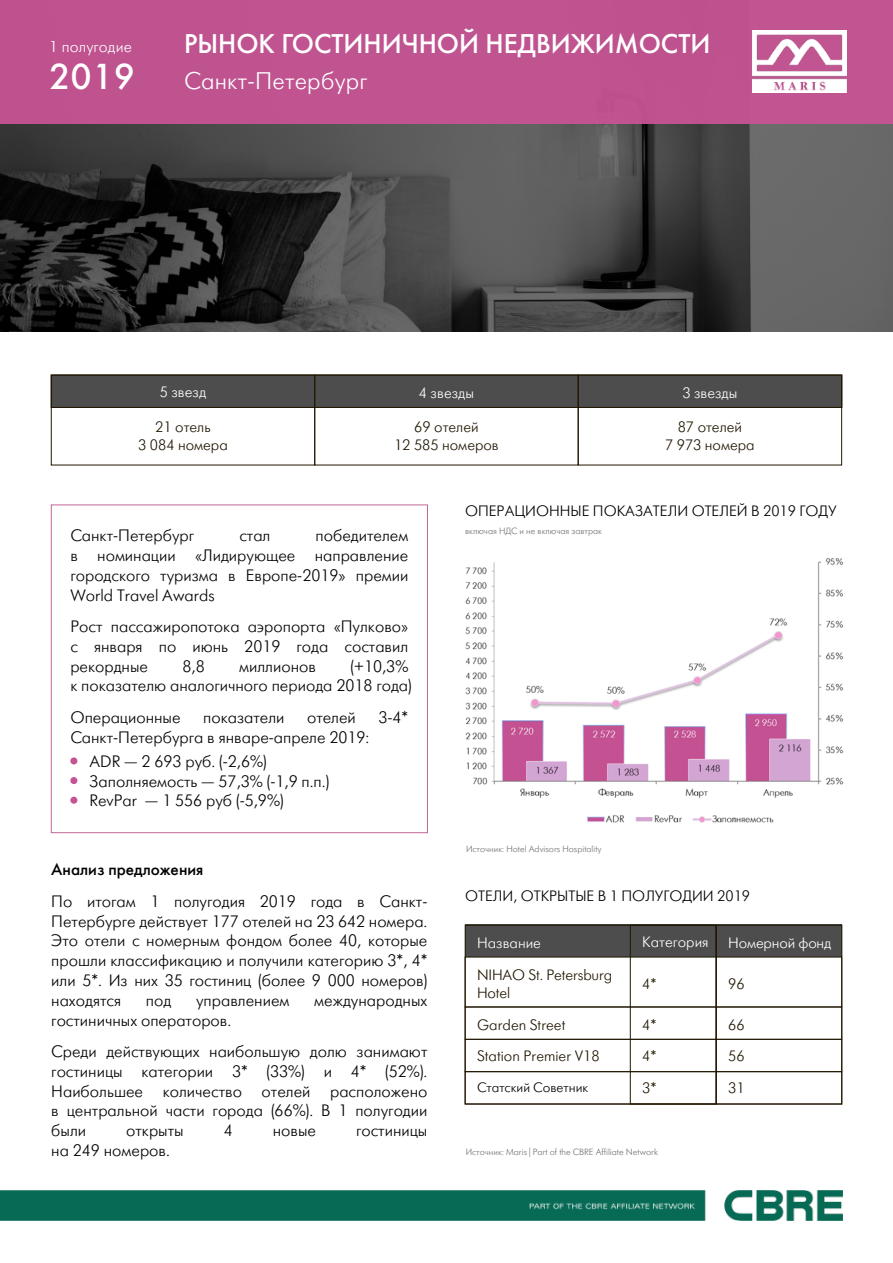
<style>
.page{position:relative;width:893px;height:1263px;background:#fff}
.page>*{position:absolute;margin:0;border:0;box-sizing:border-box;transform-origin:0 0}
.t1{font:36px "Futura Futuris C";color:#fff}
.t2{font:27px "Futura Futuris C";color:#fff}
.t3{font:24px "Futura Futuris Light C";letter-spacing:.01em;color:#fff}
.t4{font:16.5px/19.8px "Futura Futuris Light C";color:#000;text-align:justify}
.t5{font:16.5px "Futura Futuris C";color:#000}
.t6{font:15.75px "Futura Futuris Light C";letter-spacing:.01em;color:#fff}
.t7{font:15px/18px "Futura Futuris Light C";color:#201600;text-align:center}
.t8{font:15px "Futura Futuris Light C";color:#000}
.t9{font:15px "Futura Futuris Light C";color:#fff}
.t10{font:13.5px "Futura Futuris Light C";color:#000}
.t11{font:9px "Futura Futuris Light C";color:#727272}
</style>
<div class="page">
<img style="left:465px;top:558px;width:379px;height:265px">
<img style="left:0;top:123px;width:893px;height:209px">
<div style="left:0;top:0;width:893px;height:123px;background:#bf5390"></div>
<img style="left:752px;top:31px;width:94px;height:62px">
<img style="left:0;top:1191px;width:842px;height:29px">
<div style="left:51px;top:375px;width:791px;height:32px;background:#4d4d4d"></div>
<div style="left:51px;top:375px;width:791px;height:33px;border:1px solid #201600"></div>
<div style="left:51px;top:375px;width:264px;height:90px;border:1px solid #201600"></div>
<div style="left:315px;top:375px;width:263px;height:90px;border:1px solid #201600"></div>
<div style="left:578px;top:375px;width:264px;height:90px;border:1px solid #201600"></div>
<div style="left:51px;top:504px;width:377px;height:329px;border:1px solid #ba5488"></div>
<div style="left:465px;top:924px;width:377px;height:33px;background:#4d4d4d"></div>
<div style="left:630px;top:925px;width:86px;height:179px;border:1px solid #201600"></div>
<div style="left:716px;top:925px;width:126px;height:179px;border:1px solid #201600"></div>
<div style="left:465px;top:1039px;width:377px;height:33px;border:1px solid #201600"></div>
<div style="left:465px;top:1071px;width:377px;height:33px;border:1px solid #201600"></div>
<div style="left:70px;top:757px;width:7px;height:7px;background:#c65494;border-radius:50%"></div>
<div style="left:70px;top:777px;width:7px;height:7px;background:#c65494;border-radius:50%"></div>
<div style="left:70px;top:797px;width:7px;height:7px;background:#c65494;border-radius:50%"></div>
<p class="t6" style="left:49px;top:38px;width:84px">1 полугодие</p>
<h1 class="t1" style="left:49px;top:55px;width:88px">2019</h1>
<h2 class="t2" style="left:184px;top:27px;width:528px">РЫНОК ГОСТИНИЧНОЙ НЕДВИЖИМОСТИ</h2>
<h3 class="t3" style="left:184px;top:69px;width:185px">Санкт-Петербург</h3>
<p class="t9" style="left:160px;top:385px;width:48px">5 звезд</p>
<p class="t7" style="left:138px;top:418px;width:91px">21 отель<br>3 084 номера</p>
<p class="t9" style="left:419px;top:385px;width:57px">4 звезды</p>
<p class="t7" style="left:394px;top:418px;width:106px">69 отелей<br>12 585 номеров</p>
<p class="t9" style="left:682px;top:385px;width:57px">3 звезды</p>
<p class="t7" style="left:665px;top:418px;width:91px">87 отелей<br>7 973 номера</p>
<p class="t4" style="left:70px;top:526px;width:339px;text-indent:245px">победителем в номинации «Лидирующее направление городского туризма в Европе-2019» премии World Travel Awards</p>
<p class="t4" style="left:70px;top:617px;width:339px">Рост пассажиропотока аэропорта «Пулково» с января по июнь 2019 года составил рекордные</p>
<p class="t4" style="left:70px;top:526px;width:125px">Санкт-Петербург</p>
<p class="t4" style="left:239px;top:526px;width:33px">стал</p>
<p class="t4" style="left:70px;top:657px;width:343px;text-align:right">(+10,3%<br>к показателю аналогичного периода 2018 года)</p>
<p class="t4" style="left:70px;top:708px;width:112px">Операционные</p>
<p class="t4" style="left:203px;top:708px;width:83px">показатели</p>
<p class="t4" style="left:307px;top:708px;width:50px">отелей</p>
<p class="t4" style="left:378px;top:708px;width:31px">3-4*</p>
<p class="t4" style="left:90px;top:726px;width:281px;line-height:24px;text-indent:-19px">Санкт-Петербурга в январе-апреле 2019:<br>ADR — 2 693 руб. (-2,6%)</p>
<p class="t4" style="left:90px;top:771px;width:241px">Заполняемость — 57,3% (-1,9 п.п.)<br>RevPar — 1 556 руб (-5,9%)</p>
<p class="t4" style="left:183px;top:657px;width:24px">8,8</p>
<p class="t4" style="left:239px;top:657px;width:78px">миллионов</p>
<p class="t8" style="left:465px;top:503px;width:373px">ОПЕРАЦИОННЫЕ ПОКАЗАТЕЛИ ОТЕЛЕЙ В 2019 ГОДУ</p>
<p class="t11" style="left:465px;top:526px;width:138px">включая НДС и не включая завтрак</p>
<p class="t11" style="left:466px;top:844px;width:137px">Источник: Hotel Advisors Hospitality</p>
<p class="t8" style="left:465px;top:889px;width:286px">ОТЕЛИ, ОТКРЫТЫЕ В 1 ПОЛУГОДИИ 2019</p>
<p class="t9" style="left:728px;top:935px;width:105px">Номерной фонд</p>
<p class="t7" style="left:728px;top:976px;width:18px">96</p>
<p class="t7" style="left:728px;top:1009px;width:18px;line-height:31.7px;text-align:justify">66<br>56<br>31</p>
<p class="t5" style="left:51px;top:859px;width:154px">Анализ предложения</p>
<p class="t4" style="left:51px;top:892px;width:378px">По итогам 1 полугодия 2019 года в Санкт-Петербурге действует 177 отелей на 23 642 номера.<br>Это отели с номерным фондом более 40, которые прошли классификацию и получили категорию 3*, 4* или 5*. Из них 35 гостиниц (более 9 000 номеров) находятся</p>
<p class="t9" style="left:642px;top:935px;width:68px">Категория</p>
<p class="t7" style="left:642px;top:975px;width:16px">4*</p>
<p class="t7" style="left:642px;top:1010px;width:16px;line-height:30.9px;text-align:left">4*<br>4*</p>
<p class="t7" style="left:642px;top:1080px;width:16px">3*</p>
<p class="t9" style="left:477px;top:935px;width:65px">Название</p>
<p class="t7" style="left:477px;top:967px;width:137px;text-align:left">NIHAO St. Petersburg<br>Hotel</p>
<p class="t7" style="left:477px;top:1010px;width:124px;line-height:30.9px;text-align:left">Garden Street<br>Station Premier V18</p>
<p class="t10" style="left:477px;top:1081px;width:113px">Статский Советник</p>
<p class="t4" style="left:146px;top:991px;width:27px">под</p>
<p class="t4" style="left:196px;top:991px;width:95px">управлением</p>
<p class="t4" style="left:314px;top:991px;width:115px">международных</p>
<p class="t4" style="left:51px;top:1004px;width:378px;line-height:31.5px">гостиничных операторов.<br>Среди действующих наибольшую долю занимают</p>
<p class="t4" style="left:51px;top:1062px;width:378px">гостиницы категории 3* (33%) и 4* (52%).<br>Наибольшее количество отелей расположено в центральной части города (66%). В 1 полугодии были</p>
<p class="t4" style="left:126px;top:1121px;width:59px">открыты</p>
<p class="t4" style="left:224px;top:1121px;width:11px">4</p>
<p class="t4" style="left:273px;top:1121px;width:45px">новые</p>
<p class="t4" style="left:356px;top:1121px;width:73px">гостиницы</p>
<p class="t4" style="left:51px;top:1141px;width:120px">на 249 номеров.</p>
<p class="t11" style="left:466px;top:1147px;width:194px">Источник: Maris | Part of the CBRE Affiliate Network</p>
</div>
